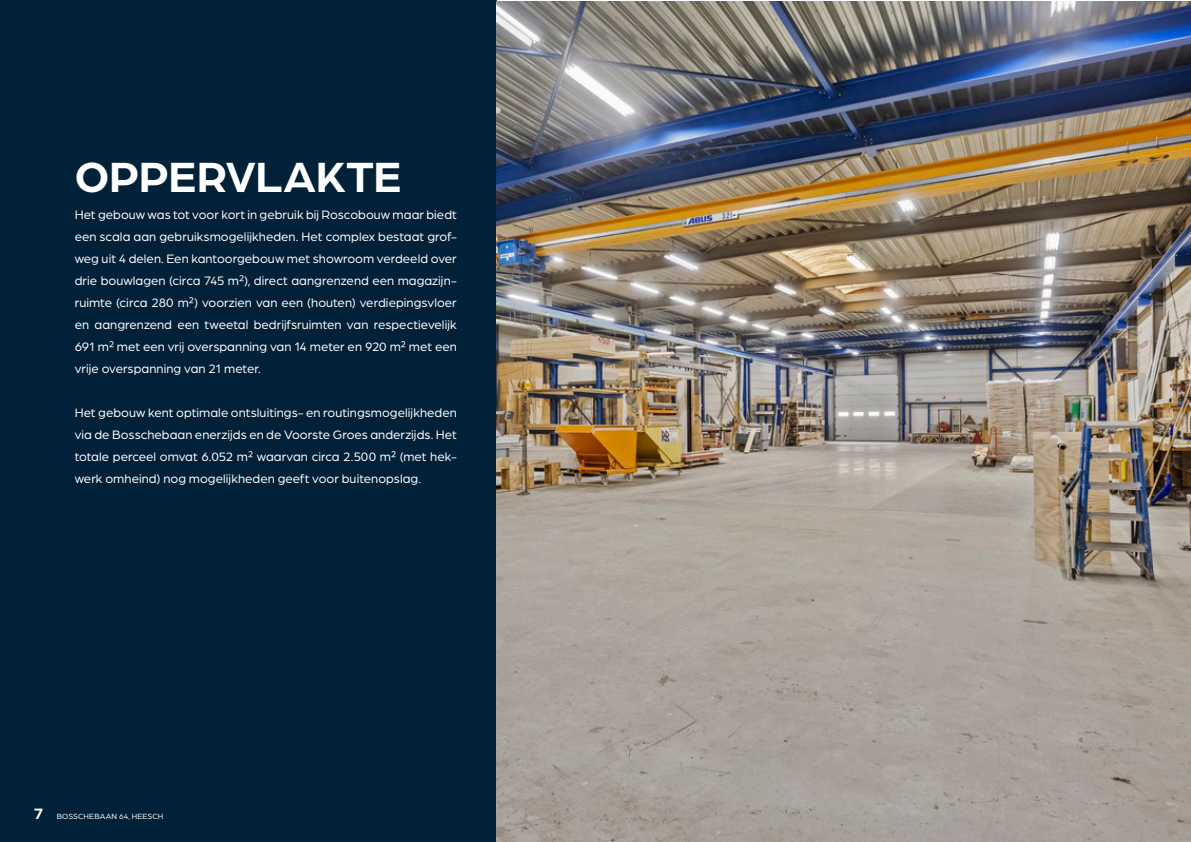
<style>
.page{position:relative;width:1191px;height:842px;background:#fff}
.page>*{position:absolute;margin:0;border:0;box-sizing:border-box;transform-origin:0 0}
.Koppen_groot_wit{font:700 45px "Arboria";letter-spacing:-.005em;color:#fff}
.Broodtekst_wit{font:13px/22px "Arboria";letter-spacing:.005em;color:#fff;text-align:justify}
.t1{font:8px "Arboria";letter-spacing:.02em;color:#fff}
.s1{font-weight:700;font-size:16px}
</style>
<div class="page">
<div style="left:0;top:0;width:497px;height:842px;background:#002138"></div>
<img style="left:497px;top:2px;width:694px;height:839px">
<p class="Koppen_groot_wit" style="left:75px;top:146px;width:328px">OPPERVLAKTE</p>
<p class="Broodtekst_wit" style="left:75px;top:203px;width:384px">Het gebouw was tot voor kort in gebruik bij Roscobouw maar biedt een scala aan gebruiksmogelijkheden. Het complex bestaat grof&shy;weg uit 4 delen. Een kantoorgebouw met showroom verdeeld over drie bouwlagen (circa 745 m²), direct aangrenzend een magazijn&shy;ruimte (circa 280 m²) voorzien van een (houten) verdiepingsvloer en aangrenzend een tweetal bedrijfsruimten van respectievelijk 691 m² met een vrij overspanning van 14 meter en 920 m² met een vrije overspanning van 21 meter.</p>
<p class="Broodtekst_wit" style="left:75px;top:401px;width:384px">Het gebouw kent optimale ontsluitings- en routingsmogelijkheden via de Bosschebaan enerzijds en de Voorste Groes anderzijds. Het totale perceel omvat 6.052 m² waarvan circa 2.500 m² (met hek&shy;werk omheind) nog mogelijkheden geeft voor buitenopslag.</p>
<p class="t1" style="left:34px;top:811px;width:131px"><span class="s1">7</span> BOSSCHEBAAN 64, HEESCH</p>
</div>
